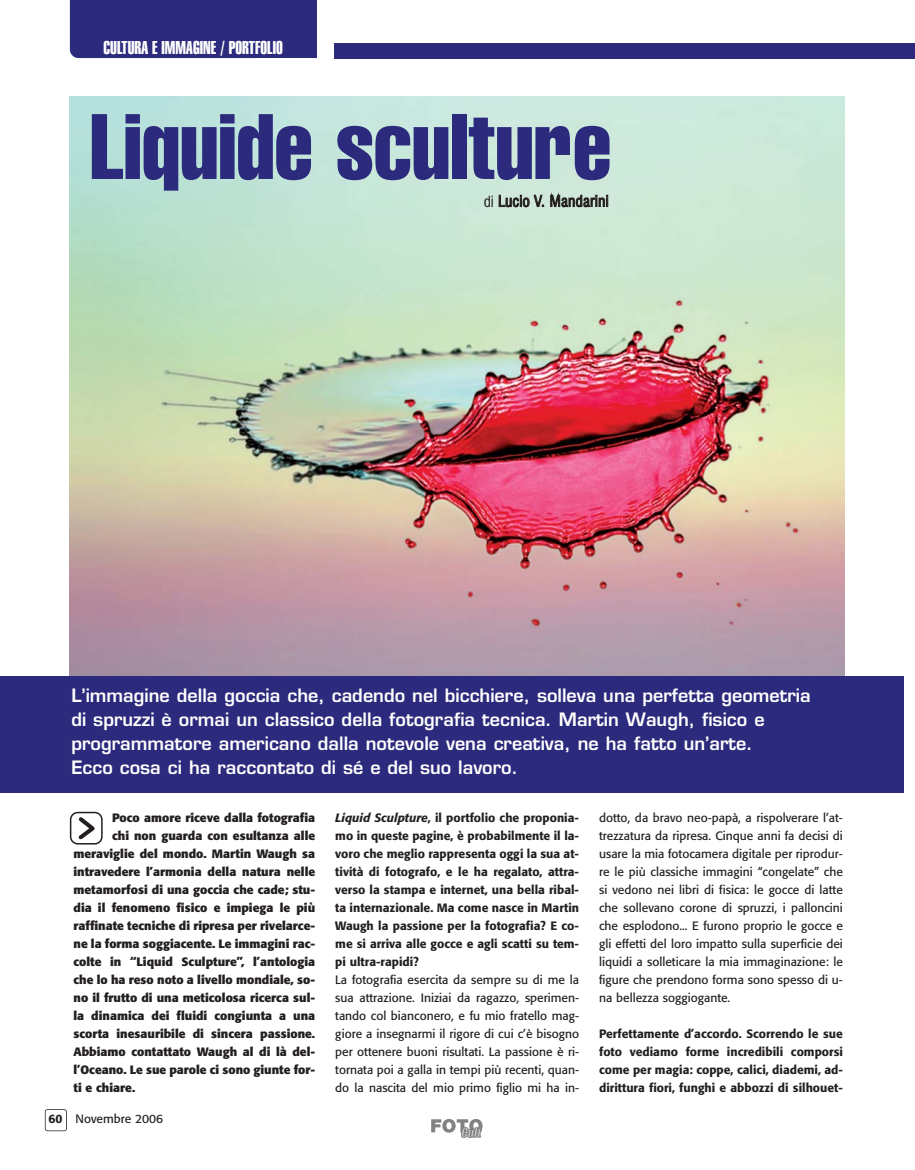
<style>
.page{position:relative;width:915px;height:1170px;background:#fff}
.page>*{position:absolute;margin:0;border:0;box-sizing:border-box;transform-origin:0 0}
.t1{font:extra-condensed 90px "Swiss 911 BT";color:#2c2a7c}
.t2{font:700 18px/24px "Euromode";color:#fff}
.t3{font:18px "Swiss 911 BT Extra Compressed";color:#fff}
.t4{font:condensed 15px "Swiss 721 BT";letter-spacing:.025em;color:#231f20}
.t5{font:12px/18px "Formata";color:#231f20;text-align:justify}
.t6{font:700 12px "Formata";color:#231f20}
.t7{font:500 12px/18px "Formata";color:#231f20;text-align:justify}
.s1{font-style:italic}
.s2{font-weight:500}
</style>
<div class="page">
<div style="left:45px;top:1109px;width:22px;height:22px;border:2px solid #231f20;border-radius:3px"></div>
<svg style="left:431px;top:1119px;width:51px;height:18px"></svg>
<div style="left:333px;top:43px;width:581px;height:15px;background:#2c2a7c"></div>
<div style="left:70px;top:1px;width:52px;height:57px;background:#2c2a7c"></div>
<div style="left:122px;top:1px;width:194px;height:57px;background:#2c2a7c"></div>
<img style="left:70px;top:96px;width:774px;height:580px">
<div style="left:0;top:676px;width:903px;height:116px;background:#2c2a7c"></div>
<svg style="left:70px;top:811px;width:33px;height:33px"></svg>
<h2 class="t3" style="left:104px;top:41px;width:181px">CULTURA E IMMAGINE / PORTFOLIO</h2>
<h1 class="t1" style="left:90px;top:113px;width:522px">Liquide sculture</h1>
<p class="t4" style="left:483px;top:195px;width:126px">di Lucio V. Mandarini</p>
<p class="t2" style="left:71px;top:685px;width:740px">L’immagine della goccia che, cadendo nel bicchiere, solleva una perfetta geometria di spruzzi è ormai un classico della fotografia tecnica. Martin Waugh, fisico e programmatore americano dalla notevole vena creativa, ne ha fatto un’arte.<br>Ecco cosa ci ha raccontato di sé e del suo lavoro.</p>
<p class="t6" style="left:112px;top:811px;width:204px">Poco amore riceve dalla fotografia</p>
<p class="t6" style="left:112px;top:829px;width:204px">chi non guarda con esultanza alle</p>
<p class="t6" style="left:73px;top:847px;width:243px">meraviglie del mondo. Martin Waugh sa</p>
<p class="t6" style="left:73px;top:865px;width:243px">intravedere l’armonia della natura nelle</p>
<p class="t6" style="left:73px;top:883px;width:243px">metamorfosi di una goccia che cade; stu-</p>
<p class="t6" style="left:73px;top:901px;width:243px">dia il fenomeno fisico e impiega le più</p>
<p class="t6" style="left:73px;top:919px;width:243px">raffinate tecniche di ripresa per rivelarce-</p>
<p class="t6" style="left:73px;top:937px;width:243px">ne la forma soggiacente. Le immagini rac-</p>
<p class="t6" style="left:73px;top:955px;width:243px">colte in “Liquid Sculpture”, l’antologia</p>
<p class="t6" style="left:73px;top:973px;width:243px">che lo ha reso noto a livello mondiale, so-</p>
<p class="t6" style="left:73px;top:991px;width:243px">no il frutto di una meticolosa ricerca sul-</p>
<p class="t6" style="left:73px;top:1009px;width:243px">la dinamica dei fluidi congiunta a una</p>
<p class="t6" style="left:73px;top:1027px;width:243px">scorta inesauribile di sincera passione.</p>
<p class="t6" style="left:73px;top:1045px;width:243px">Abbiamo contattato Waugh al di là del-</p>
<p class="t6" style="left:73px;top:1063px;width:243px">l’Oceano. Le sue parole ci sono giunte for-</p>
<p class="t6" style="left:73px;top:1081px;width:63px">ti e chiare.</p>
<p class="t7" style="left:335px;top:809px;width:245px"><span class="s1">Liquid Sculpture</span>, il portfolio che proponia&shy;mo in queste pagine, è probabilmente il la&shy;voro che meglio rappresenta oggi la sua at&shy;tività di fotografo, e le ha regalato, attra&shy;verso la stampa e internet, una bella ribal&shy;ta internazionale. Ma come nasce in Martin Waugh la passione per la fotografia? E co&shy;me si arriva alle gocce e agli scatti su tem&shy;pi ultra-rapidi?</p>
<p class="t5" style="left:335px;top:971px;width:245px">La fotografia esercita da sempre su di me la sua attrazione. Iniziai da ragazzo, sperimen&shy;tando col bianconero, e fu mio fratello mag&shy;giore a insegnarmi il rigore di cui c’è bisogno per ottenere buoni risultati. La passione è ri&shy;tornata poi a galla in tempi più recenti, quan&shy;do la nascita del mio primo figlio mi ha in-</p>
<p class="t5" style="left:599px;top:809px;width:245px">dotto, da bravo neo-papà, a rispolverare l’at&shy;trezzatura da ripresa. Cinque anni fa decisi di usare la mia fotocamera digitale per riprodur&shy;re le più classiche immagini “congelate” che si vedono nei libri di fisica: le gocce di latte che sollevano corone di spruzzi, i palloncini che esplodono... E furono proprio le gocce e gli effetti del loro impatto sulla superficie dei liquidi a solleticare la mia immaginazione: le figure che prendono forma sono spesso di u&shy;na bellezza soggiogante.</p>
<p class="t7" style="left:599px;top:1025px;width:245px">Perfettamente d’accordo. Scorrendo le sue foto vediamo forme incredibili comporsi come per magia: coppe, calici, diademi, ad&shy;dirittura fiori, funghi e abbozzi di silhouet-</p>
<p class="t5" style="left:49px;top:1110px;width:116px"><span class="s2">60</span> Novembre 2006</p>
</div>
